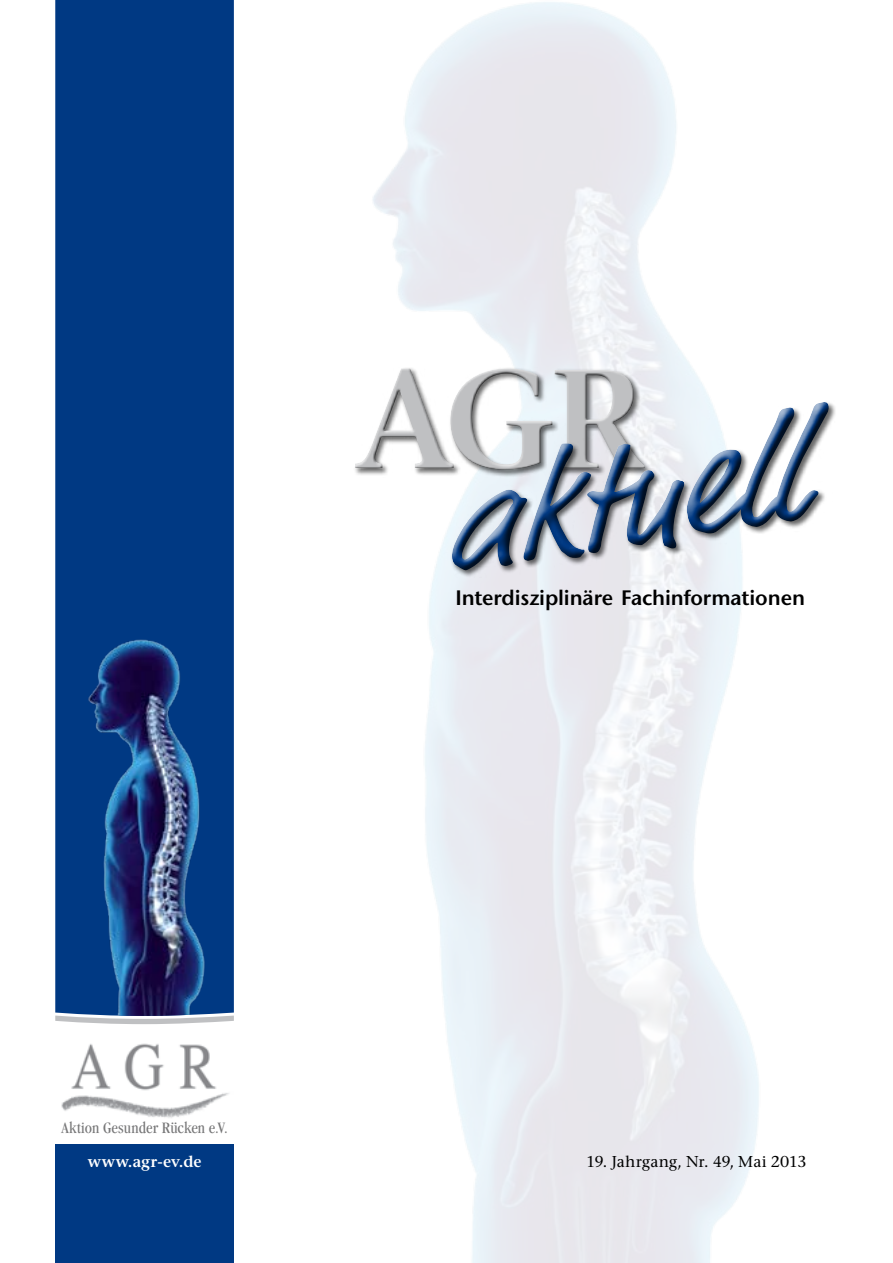
<style>
.page{position:relative;width:893px;height:1263px;background:#fff}
.page>*{position:absolute;margin:0;border:0;box-sizing:border-box;transform-origin:0 0}
.t1{font:150.75px "Market";color:#003983}
.t2{font:21.9px "Stone Sans Itc T Semi";letter-spacing:-.01em;color:#000}
.t3{font:500 16.5px "Stone Serif Itc T";letter-spacing:-.01em;color:#000}
.t4{font:condensed 16.5px "Garamond";letter-spacing:.01em;color:#777778}
.t5{font:16.5px "Stone Serif Itc T Semi";letter-spacing:.015em;color:#fff}
</style>
<div class="page">
<div style="left:55px;top:0;width:179px;height:1014px;background:#003983"></div>
<img style="left:77px;top:628px;width:136px;height:387px">
<svg style="left:55px;top:1015px;width:179px;height:9px"></svg>
<div style="left:55px;top:1145px;width:179px;height:118px;background:#003983"></div>
<img style="left:61px;top:1043px;width:168px;height:75px">
<div style="left:353px;top:367px;width:299px;height:110px;background:#000;opacity:.6"></div>
<div style="left:354px;top:368px;width:291px;height:104px;background:#000;opacity:.75"></div>
<svg style="left:437px;top:389px;width:272px;height:199px"></svg>
<svg style="left:441px;top:394px;width:394px;height:202px"></svg>
<p class="t4" style="left:61px;top:1119px;width:168px">Aktion Gesunder Rücken e.V.</p>
<p class="t5" style="left:88px;top:1152px;width:115px">www.agr-ev.de</p>
<h1 class="t1" style="left:426px;top:436px;width:363px;rotate:-9deg">aktuell</h1>
<p class="t2" style="left:455px;top:584px;width:351px">Interdisziplinäre Fachinformationen</p>
<p class="t3" style="left:586px;top:1152px;width:222px">19. Jahrgang, Nr. 49, Mai 2013</p>
</div>
